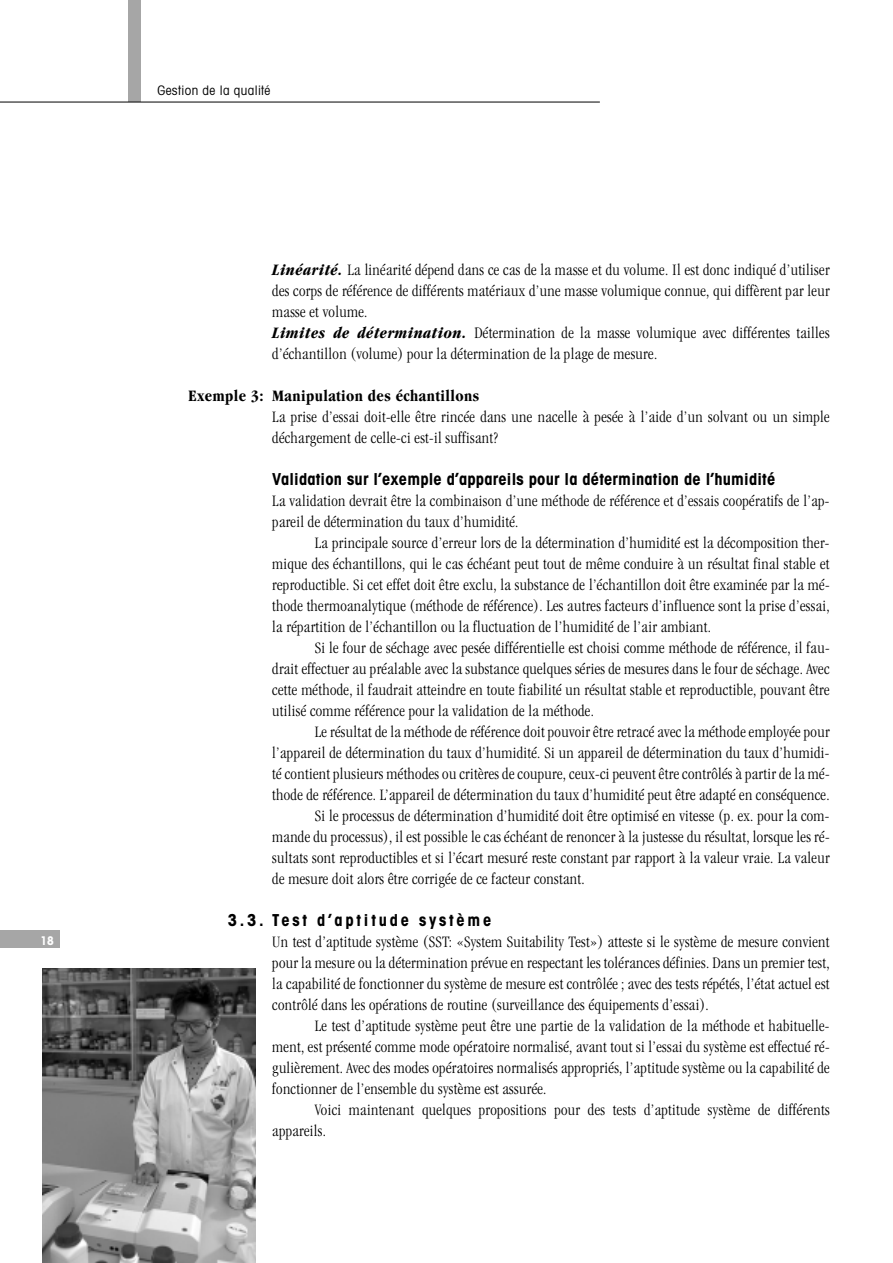
<style>
.page{position:relative;width:893px;height:1263px;background:#fff}
.page>*{position:absolute;margin:0;border:0;box-sizing:border-box;transform-origin:0 0}
.t1{font:300 condensed 16.5px/21px "Garamond";letter-spacing:.02em;color:#000}
.t2{font:700 condensed 16.5px "Avant Garde";letter-spacing:.01em;color:#000}
.t3{font:700 condensed 16.5px "Garamond";letter-spacing:.025em;color:#000}
.t4{font:700 condensed 16.5px "Avant Garde";letter-spacing:.165em;color:#000}
.t5{font:condensed 13.2px "Avant Garde";letter-spacing:.03em;color:#000}
.t6{font:700 condensed 12px "Avant Garde";color:#fff}
.s1{font-weight:700;font-style:italic}
</style>
<div class="page">
<div style="left:128px;top:0;width:12px;height:102px;background:#a6a6a6"></div>
<div style="left:0;top:931px;width:60px;height:17px;background:#a6a6a6"></div>
<hr style="left:0;top:102px;width:600px;height:1px;background:#000">
<img style="left:43px;top:968px;width:212px;height:295px">
<p class="t6" style="left:41px;top:936px;width:15px">18</p>
<p class="t5" style="left:157px;top:86px;width:114px">Gestion de la qualité</p>
<p class="t1" style="left:272px;top:261px;width:559px"><span class="s1">Linéarité.</span> La linéarité dépend dans ce cas de la masse et du volume. Il est donc indiqué d’utiliser des corps de référence de différents matériaux d’une masse volumique connue, qui diffèrent par leur masse et volume.<br><span class="s1">Limites de détermination.</span> Détermination de la masse volumique avec différentes tailles d’échantillon (volume) pour la détermination de la plage de mesure.</p>
<p class="t3" style="left:188px;top:390px;width:292px">Exemple 3: Manipulation des échantillons</p>
<p class="t1" style="left:272px;top:408px;width:559px">La prise d’essai doit-elle être rincée dans une nacelle à pesée à l’aide d’un solvant ou un simple déchargement de celle-ci est-il suffisant?</p>
<p class="t2" style="left:272px;top:473px;width:504px">Validation sur l’exemple d’appareils pour la détermination de l’humidité</p>
<p class="t1" style="left:272px;top:492px;width:558px">La validation devrait être la combinaison d’une méthode de référence et d’essais coopératifs de l’ap&shy;pareil de détermination du taux d’humidité.</p>
<p class="t1" style="left:272px;top:534px;width:559px;text-align:justify;text-indent:43px">La principale source d’erreur lors de la détermination d’humidité est la décomposition ther&shy;mique des échantillons, qui le cas échéant peut tout de même conduire à un résultat final stable et reproductible. Si cet effet doit être exclu, la substance de l’échantillon doit être examinée par la mé&shy;thode thermoanalytique (méthode de référence). Les autres facteurs d’influence sont la prise d’essai, la répartition de l’échantillon ou la fluctuation de l’humidité de l’air ambiant.</p>
<p class="t1" style="left:272px;top:639px;width:559px;text-align:justify;text-indent:43px">Si le four de séchage avec pesée différentielle est choisi comme méthode de référence, il fau&shy;drait effectuer au préalable avec la substance quelques séries de mesures dans le four de séchage. Avec cette méthode, il faudrait atteindre en toute fiabilité un résultat stable et reproductible, pouvant être utilisé comme référence pour la validation de la méthode.</p>
<p class="t1" style="left:315px;top:723px;width:516px">Le résultat de la méthode de référence doit pouvoir être retracé avec la méthode employée pour</p>
<p class="t1" style="left:272px;top:744px;width:558px">l’appareil de détermination du taux d’humidité. Si un appareil de détermination du taux d’humidi-</p>
<p class="t1" style="left:272px;top:765px;width:559px">té contient plusieurs méthodes ou critères de coupure, ceux-ci peuvent être contrôlés à partir de la mé-</p>
<p class="t1" style="left:272px;top:786px;width:559px">thode de référence. L’appareil de détermination du taux d’humidité peut être adapté en conséquence.</p>
<p class="t1" style="left:315px;top:807px;width:516px">Si le processus de détermination d’humidité doit être optimisé en vitesse (p. ex. pour la com-</p>
<p class="t1" style="left:272px;top:828px;width:559px">mande du processus), il est possible le cas échéant de renoncer à la justesse du résultat, lorsque les ré-</p>
<p class="t1" style="left:272px;top:849px;width:559px">sultats sont reproductibles et si l’écart mesuré reste constant par rapport à la valeur vraie. La valeur</p>
<p class="t1" style="left:272px;top:870px;width:314px">de mesure doit alors être corrigée de ce facteur constant.</p>
<p class="t4" style="left:228px;top:914px;width:265px">3.3. Test d’aptitude système</p>
<p class="t1" style="left:272px;top:933px;width:559px;text-align:justify">Un test d’aptitude système (SST: «System Suitability Test») atteste si le système de mesure convient pour la mesure ou la détermination prévue en respectant les tolérances définies. Dans un premier test, la capabilité de fonctionner du système de mesure est contrôlée ; avec des tests répétés, l’état actuel est contrôlé dans les opérations de routine (surveillance des équipements d’essai).</p>
<p class="t1" style="left:272px;top:1017px;width:559px;text-align:justify;text-indent:43px">Le test d’aptitude système peut être une partie de la validation de la méthode et habituelle&shy;ment, est présenté comme mode opératoire normalisé, avant tout si l’essai du système est effectué ré&shy;gulièrement. Avec des modes opératoires normalisés appropriés, l’aptitude système ou la capabilité de fonctionner de l’ensemble du système est assurée.</p>
<p class="t1" style="left:272px;top:1101px;width:559px;text-indent:43px">Voici maintenant quelques propositions pour des tests d’aptitude système de différents appareils.</p>
</div>
